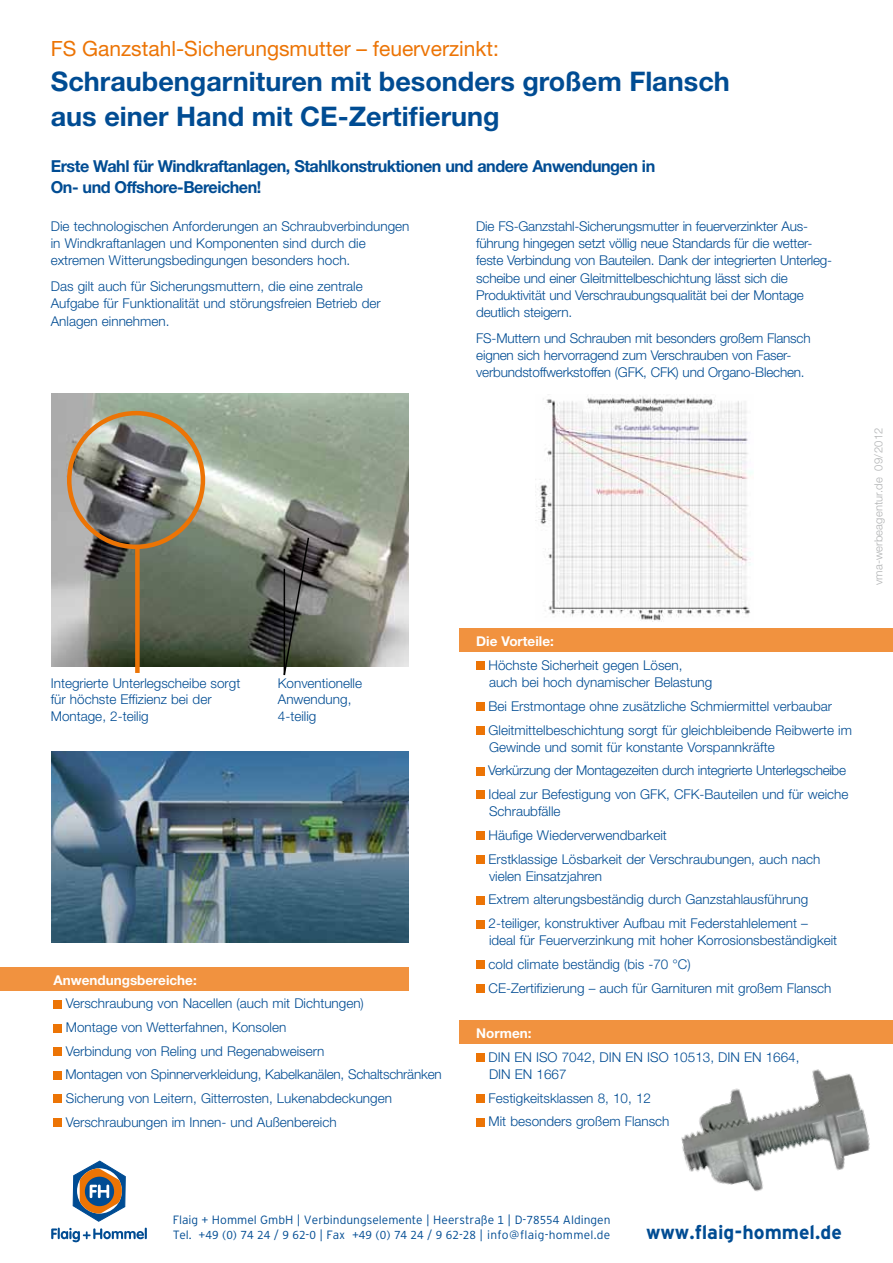
<style>
.page{position:relative;width:893px;height:1263px;background:#fff}
.page>*{position:absolute;margin:0;border:0;box-sizing:border-box;transform-origin:0 0}
.t1{font:700 27px/34.5px "Helvetica Neue";color:#004c93}
.t2{font:21px "Helvetica Neue";color:#ec7405}
.t3{font:700 19.5px "Luxmate";color:#004c93}
.t4{font:700 16.5px/21px "Helvetica Neue";letter-spacing:-.03em;color:#004c93}
.t5{font:300 13.5px/23.7px "Helvetica Neue";color:#004c93}
.t6{font:700 13.5px "Helvetica Neue";color:#fff}
.t7{font:300 12px/15.8px "Luxmate";color:#004c93}
.t8{font:300 11.25px "Helvetica Neue";letter-spacing:.01em;color:#b1b3b4}
</style>
<div class="page">
<img style="left:681px;top:1069px;width:189px;height:123px">
<svg style="left:51px;top:1160px;width:96px;height:82px"></svg>
<img style="left:51px;top:752px;width:357px;height:191px">
<img style="left:51px;top:393px;width:357px;height:273px">
<div style="left:459px;top:1020px;width:434px;height:24px;background:#f1923f"></div>
<div style="left:0;top:967px;width:408px;height:24px;background:#f1923f"></div>
<div style="left:459px;top:628px;width:434px;height:24px;background:#f1923f"></div>
<div style="left:135px;top:547px;width:5px;height:126px;background:#ec7405"></div>
<div style="left:67px;top:411px;width:138px;height:138px;border:4px solid #ec7405;border-radius:50%"></div>
<svg style="left:283px;top:536px;width:27px;height:140px"></svg>
<img style="left:536px;top:394px;width:217px;height:228px">
<div style="left:476px;top:662px;width:8px;height:8px;background:#ec7405"></div>
<div style="left:476px;top:703px;width:8px;height:8px;background:#ec7405"></div>
<div style="left:476px;top:726px;width:8px;height:8px;background:#ec7405"></div>
<div style="left:476px;top:767px;width:8px;height:8px;background:#ec7405"></div>
<div style="left:476px;top:791px;width:8px;height:8px;background:#ec7405"></div>
<div style="left:476px;top:832px;width:8px;height:8px;background:#ec7405"></div>
<div style="left:476px;top:855px;width:8px;height:8px;background:#ec7405"></div>
<div style="left:476px;top:896px;width:8px;height:8px;background:#ec7405"></div>
<div style="left:476px;top:920px;width:8px;height:8px;background:#ec7405"></div>
<div style="left:476px;top:961px;width:8px;height:8px;background:#ec7405"></div>
<div style="left:476px;top:984px;width:8px;height:8px;background:#ec7405"></div>
<div style="left:54px;top:1000px;width:8px;height:8px;background:#ec7405"></div>
<div style="left:54px;top:1024px;width:8px;height:8px;background:#ec7405"></div>
<div style="left:54px;top:1047px;width:8px;height:9px;background:#ec7405"></div>
<div style="left:54px;top:1071px;width:8px;height:8px;background:#ec7405"></div>
<div style="left:54px;top:1095px;width:8px;height:8px;background:#ec7405"></div>
<div style="left:54px;top:1118px;width:8px;height:8px;background:#ec7405"></div>
<div style="left:476px;top:1053px;width:8px;height:9px;background:#ec7405"></div>
<div style="left:476px;top:1094px;width:8px;height:8px;background:#ec7405"></div>
<div style="left:476px;top:1118px;width:8px;height:8px;background:#ec7405"></div>
<h2 class="t2" style="left:51px;top:36px;width:450px">FS Ganzstahl-Sicherungsmutter – feuerverzinkt:</h2>
<h1 class="t1" style="left:51px;top:64px;width:680px">Schraubengarnituren mit besonders großem Flansch aus einer Hand mit CE-Zertifierung</h1>
<p class="t4" style="left:51px;top:156px;width:606px">Erste Wahl für Windkraftanlagen, Stahlkonstruktionen und andere Anwendungen in<br>On- und Offshore-Bereichen!</p>
<p class="t5" style="left:51px;top:217px;width:360px;line-height:17.2px">Die technologischen Anforderungen an Schraubverbindungen in Windkraftanlagen und Komponenten sind durch die extremen Witterungsbedingungen besonders hoch.</p>
<p class="t5" style="left:51px;top:277px;width:331px;line-height:17.2px">Das gilt auch für Sicherungsmuttern, die eine zentrale<br>Aufgabe für Funktionalität und störungsfreien Betrieb der<br>Anlagen einnehmen.</p>
<p class="t5" style="left:476px;top:217px;width:357px;line-height:17.2px">Die FS-Ganzstahl-Sicherungsmutter in feuerverzinkter Aus&shy;führung hingegen setzt völlig neue Standards für die wetter&shy;feste Verbindung von Bauteilen. Dank der integrierten Unterleg&shy;scheibe und einer Gleitmittelbeschichtung lässt sich die Produktivität und Verschraubungsqualität bei der Montage deutlich steigern.</p>
<p class="t5" style="left:476px;top:329px;width:336px;line-height:17.2px">FS-Muttern und Schrauben mit besonders großem Flansch eignen sich hervorragend zum Verschrauben von Faser&shy;verbundstoffwerkstoffen (GFK, CFK) und Organo-Blechen.</p>
<p class="t5" style="left:51px;top:674px;width:191px;line-height:16.5px">Integrierte Unterlegscheibe sorgt für höchste Effizienz bei der<br>Montage, 2-teilig</p>
<p class="t5" style="left:278px;top:674px;width:86px;line-height:16.5px">Konventionelle<br>Anwendung,<br>4-teilig</p>
<p class="t6" style="left:54px;top:972px;width:145px">Anwendungsbereiche:</p>
<p class="t5" style="left:65px;top:991px;width:378px">Verschraubung von Nacellen (auch mit Dichtungen)<br>Montage von Wetterfahnen, Konsolen<br>Verbindung von Reling und Regenabweisern<br>Montagen von Spinnerverkleidung, Kabelkanälen, Schaltschränken Sicherung von Leitern, Gitterrosten, Lukenabdeckungen Verschraubungen im Innen- und Außenbereich</p>
<p class="t6" style="left:476px;top:633px;width:79px">Die Vorteile:</p>
<p class="t5" style="left:489px;top:656px;width:225px;line-height:17.2px">Höchste Sicherheit gegen Lösen, auch bei hoch dynamischer Belastung</p>
<p class="t5" style="left:489px;top:694px;width:365px">Bei Erstmontage ohne zusätzliche Schmiermittel verbaubar<br>Gleitmittelbeschichtung sorgt für gleichbleibende Reibwerte im</p>
<p class="t5" style="left:488px;top:735px;width:362px">Gewinde und somit für konstante Vorspannkräfte<br>Verkürzung der Montagezeiten durch integrierte Unterlegscheibe<br>Ideal zur Befestigung von GfK, CFK-Bauteilen und für weiche</p>
<p class="t5" style="left:489px;top:799px;width:333px">Schraubfälle<br>Häufige Wiederverwendbarkeit<br>Erstklassige Lösbarkeit der Verschraubungen, auch nach</p>
<p class="t5" style="left:489px;top:864px;width:321px">vielen Einsatzjahren<br>Extrem alterungsbeständig durch Ganzstahlausführung<br>2-teiliger, konstruktiver Aufbau mit Federstahlelement –</p>
<p class="t5" style="left:489px;top:928px;width:350px">ideal für Feuerverzinkung mit hoher Korrosionsbeständigkeit cold climate beständig (bis -70 °C)<br>CE-Zertifizierung – auch für Garnituren mit großem Flansch</p>
<p class="t6" style="left:476px;top:1025px;width:57px">Normen:</p>
<p class="t5" style="left:489px;top:1048px;width:312px;line-height:17.2px">DIN EN ISO 7042, DIN EN ISO 10513, DIN EN 1664,<br>DIN EN 1667</p>
<p class="t5" style="left:489px;top:1085px;width:182px">Festigkeitsklassen 8, 10, 12<br>Mit besonders großem Flansch</p>
<p class="t8" style="left:871px;top:585px;width:159px;rotate:-90deg">vma-werbeagentur.de 09/2012</p>
<p class="t7" style="left:173px;top:1212px;width:439px">Flaig + Hommel GmbH | Verbindungselemente | Heerstraße 1 | D-78554 Aldingen<br>Tel. +49 (0) 74 24 / 9 62-0 | Fax +49 (0) 74 24 / 9 62-28 | info@flaig-hommel.de</p>
<h3 class="t3" style="left:646px;top:1222px;width:197px">www.flaig-hommel.de</h3>
</div>
